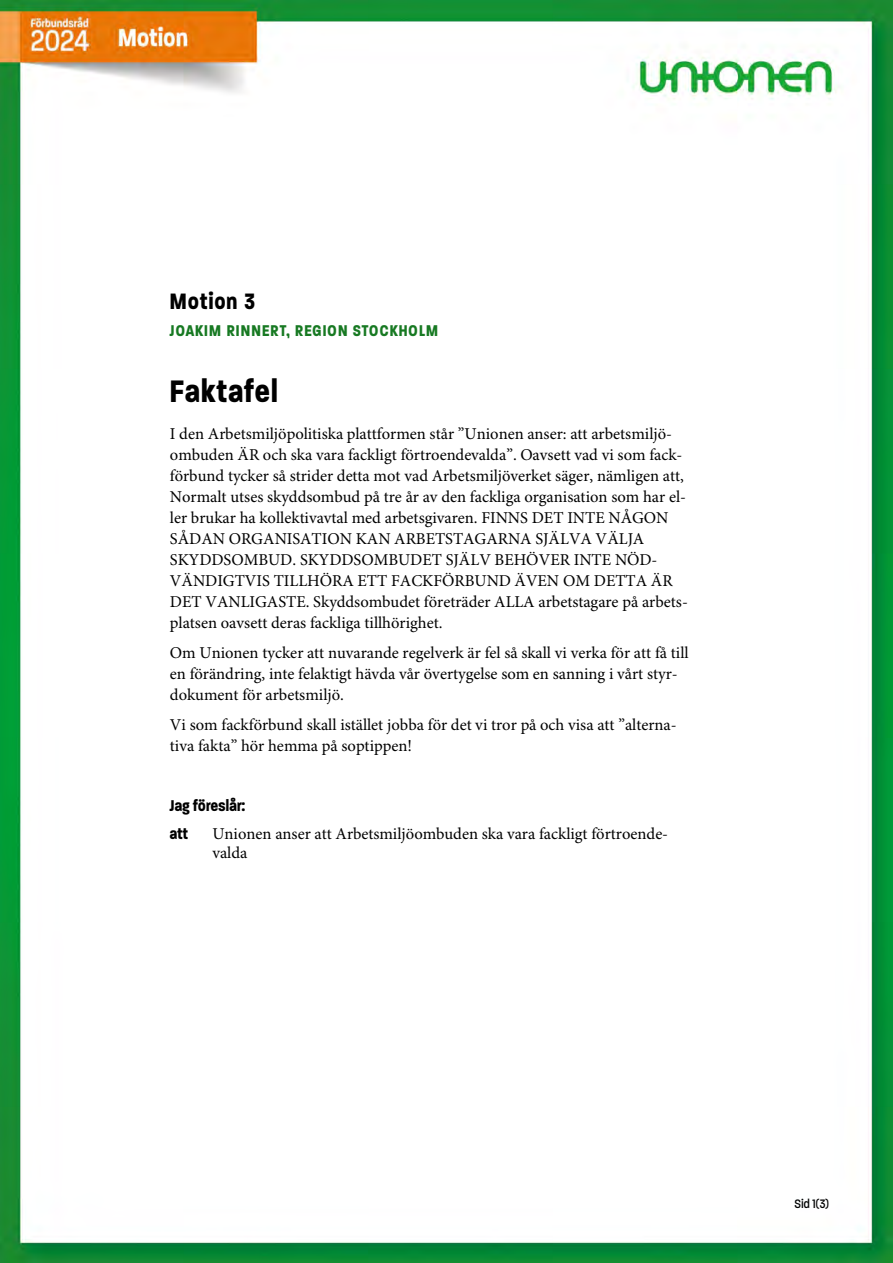
<style>
.page{position:relative;width:893px;height:1263px;background:#fff}
.page>*{position:absolute;margin:0;border:0;box-sizing:border-box;transform-origin:0 0}
.t1{font:700 42px "Paralucent Condensed";letter-spacing:.02em;color:#000}
.t2{font:700 30px "Paralucent Condensed";letter-spacing:.03em;color:#000}
.t3{font:700 21px "Paralucent Condensed";letter-spacing:.04em;color:#177922}
.t4{font:700 21px "Paralucent Condensed";color:#000}
.t5{font:16.5px/21px "Minion Pro";color:#000}
.t6{font:500 16.5px "Paralucent Condensed";color:#000}
.s1{font-family:"Paralucent Condensed";font-weight:700;font-size:21px}
</style>
<div class="page">
<img style="left:0;top:0;width:893px;height:1263px">
<h2 class="t2" style="left:170px;top:284px;width:87px">Motion 3</h2>
<p class="t3" style="left:170px;top:319px;width:270px">JOAKIM RINNERT, REGION STOCKHOLM</p>
<h1 class="t1" style="left:170px;top:368px;width:110px">Faktafel</h1>
<p class="t5" style="left:170px;top:424px;width:520px">I den Arbetsmiljöpolitiska plattformen står ”Unionen anser: att arbetsmiljö&shy;ombuden ÄR och ska vara fackligt förtroendevalda”. Oavsett vad vi som fack&shy;förbund tycker så strider detta mot vad Arbetsmiljöverket säger, nämligen att, Normalt utses skyddsombud på tre år av den fackliga organisation som har el&shy;ler brukar ha kollektivavtal med arbetsgivaren. FINNS DET INTE NÅGON SÅDAN ORGANISATION KAN ARBETSTAGARNA SJÄLVA VÄLJA SKYDDSOMBUD. SKYDDSOMBUDET SJÄLV BEHÖVER INTE NÖD-VÄNDIGTVIS TILLHÖRA ETT FACKFÖRBUND ÄVEN OM DETTA ÄR DET VANLIGASTE. Skyddsombudet företräder ALLA arbetstagare på arbets&shy;platsen oavsett deras fackliga tillhörighet.</p>
<p class="t5" style="left:170px;top:643px;width:520px">Om Unionen tycker att nuvarande regelverk är fel så skall vi verka för att få till en förändring, inte felaktigt hävda vår övertygelse som en sanning i vårt styr&shy;dokument för arbetsmiljö.</p>
<p class="t5" style="left:170px;top:715px;width:508px">Vi som fackförbund skall istället jobba för det vi tror på och visa att ”alterna&shy;tiva fakta” hör hemma på soptippen!</p>
<p class="t4" style="left:170px;top:794px;width:77px">Jag föreslår:</p>
<p class="t5" style="left:212px;top:825px;width:457px;line-height:18.8px;text-indent:-43px"><span class="s1">att</span> Unionen anser att Arbetsmiljöombuden ska vara fackligt förtroende&shy;valda</p>
<p class="t6" style="left:794px;top:1195px;width:36px">Sid 1(3)</p>
</div>
